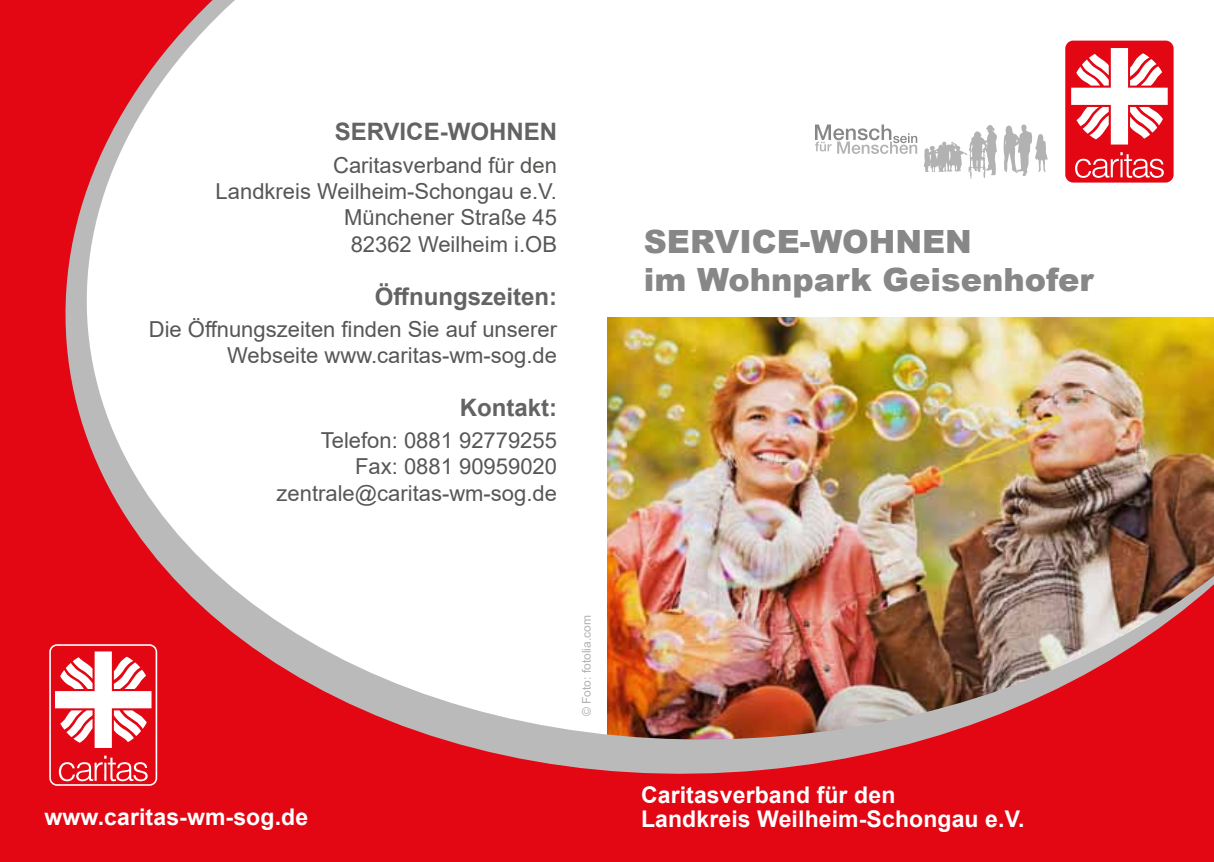
<style>
.page{position:relative;width:1214px;height:862px;background:#fff}
.page>*{position:absolute;margin:0;border:0;box-sizing:border-box;transform-origin:0 0}
.t1{font:900 32px/38.4px "Arial";color:#878787}
.t2{font:700 24px "Arial";color:#646363}
.t3{font:700 23px "Arial";letter-spacing:.005em;color:#fff}
.t4{font:22px/26.4px "Arial";color:#575756;text-align:right}
.t5{font:12px "Arial";color:#b3b2b2}
</style>
<div class="page">
<img style="left:0;top:0;width:1213px;height:862px">
<div style="left:50px;top:645px;width:106px;height:140px;background:#e30613;border-radius:7px"></div>
<div style="left:49px;top:644px;width:108px;height:142px;border:2px solid #fff;border-radius:7px"></div>
<svg style="left:59px;top:755px;width:89px;height:26px"></svg>
<svg style="left:55px;top:651px;width:96px;height:97px"></svg>
<p class="t2" style="left:334px;top:115px;width:224px">SERVICE-WOHNEN</p>
<p class="t4" style="left:216px;top:151px;width:343px">Caritasverband für den<br>Landkreis Weilheim-Schongau e.V.<br>Münchener Straße 45<br>82362 Weilheim i.OB</p>
<p class="t2" style="left:375px;top:279px;width:184px">Öffnungszeiten:</p>
<p class="t4" style="left:149px;top:315px;width:409px">Die Öffnungszeiten finden Sie auf unserer<br>Webseite www.caritas-wm-sog.de</p>
<p class="t2" style="left:459px;top:390px;width:99px">Kontakt:</p>
<p class="t4" style="left:276px;top:427px;width:282px">Telefon: 0881 92779255<br>Fax: 0881 90959020 zentrale@caritas-wm-sog.de</p>
<p class="t5" style="left:578px;top:716px;width:102px;rotate:-90deg">© Foto: fotolia.com</p>
<h1 class="t1" style="left:643px;top:221px;width:451px">SERVICE-WOHNEN<br>im Wohnpark Geisenhofer</h1>
<p class="t3" style="left:641px;top:778px;width:256px">Caritasverband für den</p>
<p class="t3" style="left:44px;top:800px;width:265px">www.caritas-wm-sog.de</p>
<p class="t3" style="left:641px;top:802px;width:385px">Landkreis Weilheim-Schongau e.V.</p>
</div>
